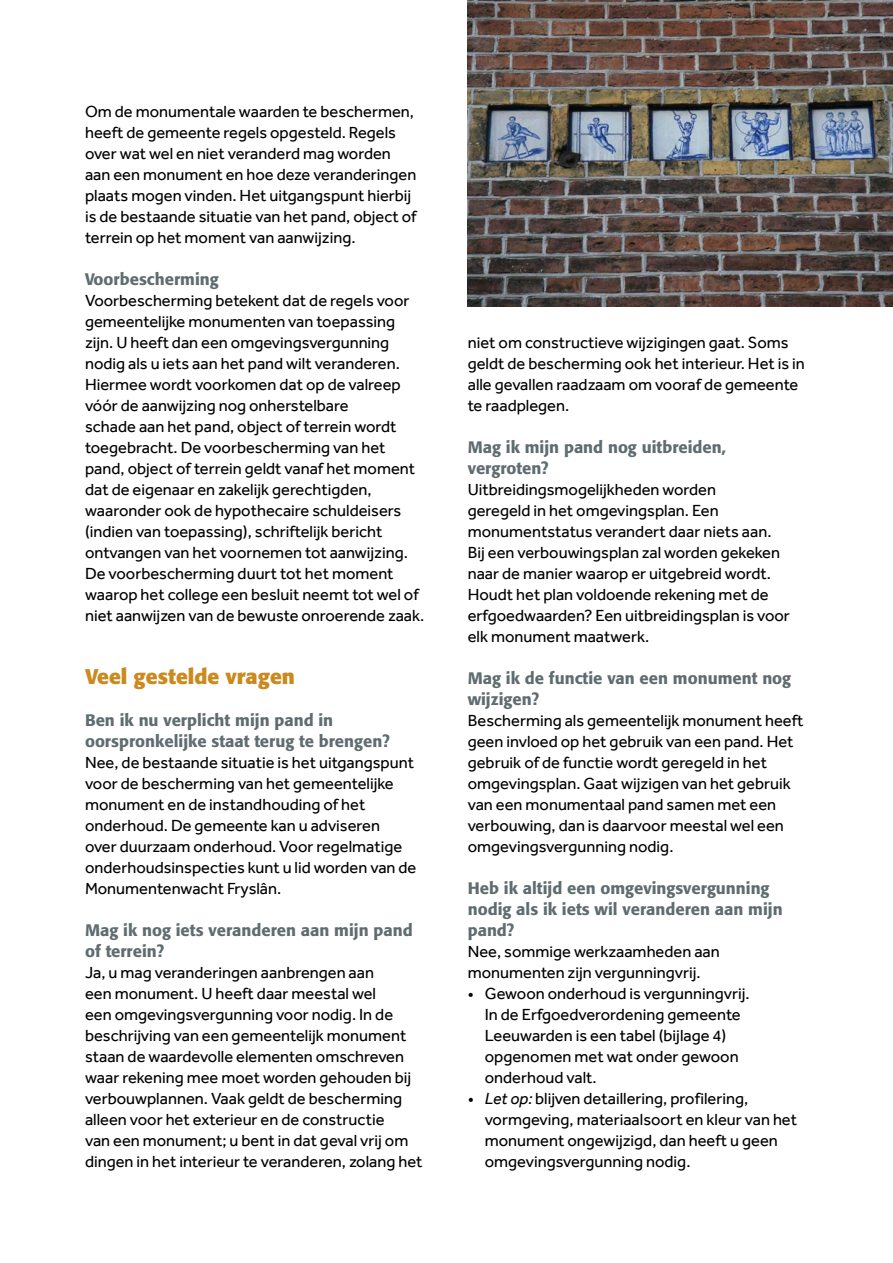
<style>
.page{position:relative;width:893px;height:1263px;background:#fff}
.page>*{position:absolute;margin:0;border:0;box-sizing:border-box;transform-origin:0 0}
.t1{font:700 21px "Formata";color:#cb8a1f}
.t2{font:16.5px/21px "Effra";color:#000}
.t3{font:500 16.5px/21px "Formata";color:#5f6c70}
.s1{font-style:italic}
</style>
<div class="page">
<img style="left:468px;top:0;width:425px;height:306px">
<p class="t2" style="left:85px;top:101px;width:333px">Om de monumentale waarden te beschermen, heeft de gemeente regels opgesteld. Regels over wat wel en niet veranderd mag worden aan een monument en hoe deze veranderingen plaats mogen vinden. Het uitgangspunt hierbij is de bestaande situatie van het pand, object of terrein op het moment van aanwijzing.</p>
<p class="t3" style="left:85px;top:269px;width:135px">Voorbescherming</p>
<p class="t2" style="left:85px;top:290px;width:341px">Voorbescherming betekent dat de regels voor gemeentelijke monumenten van toepassing zijn. U heeft dan een omgevingsvergunning nodig als u iets aan het pand wilt veranderen.<br>Hiermee wordt voorkomen dat op de valreep vóór de aanwijzing nog onherstelbare<br>schade aan het pand, object of terrein wordt toegebracht. De voorbescherming van het pand, object of terrein geldt vanaf het moment dat de eigenaar en zakelijk gerechtigden, waaronder ook de hypothecaire schuldeisers (indien van toepassing), schriftelijk bericht ontvangen van het voornemen tot aanwijzing.<br>De voorbescherming duurt tot het moment waarop het college een besluit neemt tot wel of niet aanwijzen van de bewuste onroerende zaak.</p>
<p class="t1" style="left:85px;top:663px;width:211px">Veel gestelde vragen</p>
<p class="t3" style="left:85px;top:710px;width:306px">Ben ik nu verplicht mijn pand in oorspronkelijke staat terug te brengen?</p>
<p class="t2" style="left:85px;top:752px;width:333px">Nee, de bestaande situatie is het uitgangspunt voor de bescherming van het gemeentelijke monument en de instandhouding of het onderhoud. De gemeente kan u adviseren<br>over duurzaam onderhoud. Voor regelmatige onderhoudsinspecties kunt u lid worden van de Monumentenwacht Fryslân.</p>
<p class="t3" style="left:85px;top:920px;width:329px">Mag ik nog iets veranderen aan mijn pand of terrein?</p>
<p class="t2" style="left:85px;top:962px;width:339px">Ja, u mag veranderingen aanbrengen aan<br>een monument. U heeft daar meestal wel<br>een omgevingsvergunning voor nodig. In de beschrijving van een gemeentelijk monument staan de waardevolle elementen omschreven waar rekening mee moet worden gehouden bij verbouwplannen. Vaak geldt de bescherming alleen voor het exterieur en de constructie<br>van een monument; u bent in dat geval vrij om dingen in het interieur te veranderen, zolang het</p>
<p class="t2" style="left:468px;top:332px;width:339px">niet om constructieve wijzigingen gaat. Soms geldt de bescherming ook het interieur. Het is in alle gevallen raadzaam om vooraf de gemeente te raadplegen.</p>
<p class="t3" style="left:468px;top:437px;width:260px">Mag ik mijn pand nog uitbreiden, vergroten?</p>
<p class="t2" style="left:468px;top:479px;width:324px">Uitbreidingsmogelijkheden worden<br>geregeld in het omgevingsplan. Een monumentstatus verandert daar niets aan.<br>Bij een verbouwingsplan zal worden gekeken naar de manier waarop er uitgebreid wordt.<br>Houdt het plan voldoende rekening met de erfgoedwaarden? Een uitbreidingsplan is voor elk monument maatwerk.</p>
<p class="t3" style="left:468px;top:668px;width:325px">Mag ik de functie van een monument nog wijzigen?</p>
<p class="t2" style="left:468px;top:710px;width:337px">Bescherming als gemeentelijk monument heeft geen invloed op het gebruik van een pand. Het gebruik of de functie wordt geregeld in het omgevingsplan. Gaat wijzigen van het gebruik van een monumentaal pand samen met een verbouwing, dan is daarvoor meestal wel een omgevingsvergunning nodig.</p>
<p class="t3" style="left:468px;top:878px;width:316px">Heb ik altijd een omgevingsvergunning nodig als ik iets wil veranderen aan mijn pand?</p>
<p class="t2" style="left:468px;top:941px;width:254px">Nee, sommige werkzaamheden aan monumenten zijn vergunningvrij.</p>
<p class="t2" style="left:485px;top:983px;width:266px;text-indent:-17px">• Gewoon onderhoud is vergunningvrij.<br>In de Erfgoedverordening gemeente<br>Leeuwarden is een tabel (bijlage 4) opgenomen met wat onder gewoon onderhoud valt.</p>
<p class="t2" style="left:485px;top:1088px;width:314px;text-indent:-17px"><span class="s1">• Let op:</span> blijven detaillering, profilering, vormgeving, materiaalsoort en kleur van het monument ongewijzigd, dan heeft u geen omgevingsvergunning nodig.</p>
</div>
